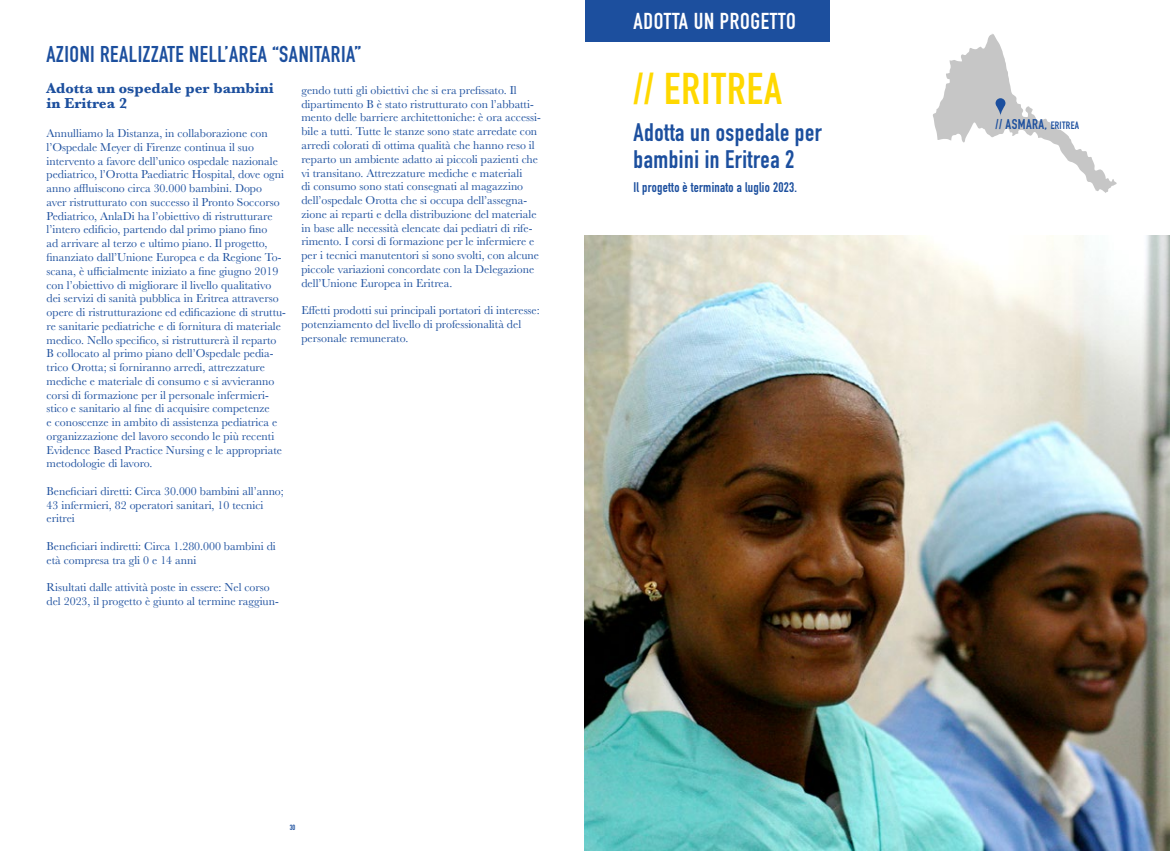
<style>
.page{position:relative;width:1170px;height:851px;background:#fff}
.page>*{position:absolute;margin:0;border:0;box-sizing:border-box;transform-origin:0 0}
.t1{font:43.75px "DIN Engschrift Std";letter-spacing:.025em;color:#ffd800}
.t2{font:25px/27.5px "DIN Engschrift Std";letter-spacing:.02em;color:#1c4f9e}
.t3{font:22.62px "DIN Engschrift Std";letter-spacing:.03em;color:#fff}
.t4{font:22.5px "DIN Engschrift Std";letter-spacing:.025em;color:#1c4f9e}
.t5{font:700 15px/15px "Baskerville";color:#1c4f9e}
.t6{font:14px "DIN Engschrift Std";letter-spacing:.03em;color:#1c4f9e}
.t7{font:13.75px "DIN Engschrift Std";letter-spacing:.02em;color:#1c4f9e}
.t8{font:11.88px/13.8px "Baskerville";color:#1c4f9e}
.t9{font:7.5px "DIN Engschrift Std";color:#1c4f9e}
.s1{font-size:10.5px}
</style>
<div class="page">
<svg style="left:933px;top:34px;width:183px;height:159px"></svg>
<div style="left:585px;top:0;width:244px;height:41px;background:#1c4f9e"></div>
<img style="left:585px;top:235px;width:584px;height:615px">
<h3 class="t4" style="left:47px;top:41px;width:316px">AZIONI REALIZZATE NELL’AREA “SANITARIA”</h3>
<p class="t5" style="left:47px;top:81px;width:229px">Adotta un ospedale per bambini in Eritrea 2</p>
<p class="t8" style="left:47px;top:126px;width:241px">Annulliamo la Distanza, in collaborazione con l’Ospedale Meyer di Firenze continua il suo intervento a favore dell’unico ospedale nazionale pediatrico, l’Orotta Paediatric Hospital, dove ogni anno affluiscono circa 30.000 bambini. Dopo<br>aver ristrutturato con successo il Pronto Soccorso Pediatrico, AnlaDi ha l’obiettivo di ristrutturare l’intero edificio, partendo dal primo piano fino<br>ad arrivare al terzo e ultimo piano. Il progetto, finanziato dall’Unione Europea e da Regione To&shy;scana, è ufficialmente iniziato a fine giugno 2019 con l’obiettivo di migliorare il livello qualitativo dei servizi di sanità pubblica in Eritrea attraverso opere di ristrutturazione ed edificazione di struttu&shy;re sanitarie pediatriche e di fornitura di materiale medico. Nello specifico, si ristrutturerà il reparto B collocato al primo piano dell’Ospedale pedia&shy;trico Orotta; si forniranno arredi, attrezzature mediche e materiale di consumo e si avvieranno corsi di formazione per il personale infermieri&shy;stico e sanitario al fine di acquisire competenze<br>e conoscenze in ambito di assistenza pediatrica e organizzazione del lavoro secondo le più recenti Evidence Based Practice Nursing e le appropriate metodologie di lavoro.</p>
<p class="t8" style="left:47px;top:484px;width:239px">Beneficiari diretti: Circa 30.000 bambini all’anno;<br>43 infermieri, 82 operatori sanitari, 10 tecnici eritrei</p>
<p class="t8" style="left:47px;top:539px;width:231px">Beneficiari indiretti: Circa 1.280.000 bambini di età compresa tra gli 0 e 14 anni</p>
<p class="t8" style="left:47px;top:580px;width:234px">Risultati dalle attività poste in essere: Nel corso del 2023, il progetto è giunto al termine raggiun-</p>
<p class="t8" style="left:301px;top:83px;width:241px">gendo tutti gli obiettivi che si era prefissato. Il dipartimento B è stato ristrutturato con l’abbatti&shy;mento delle barriere architettoniche: è ora accessi&shy;bile a tutti. Tutte le stanze sono state arredate con arredi colorati di ottima qualità che hanno reso il reparto un ambiente adatto ai piccoli pazienti che vi transitano. Attrezzature mediche e materiali<br>di consumo sono stati consegnati al magazzino dell’ospedale Orotta che si occupa dell’assegna&shy;zione ai reparti e della distribuzione del materiale in base alle necessità elencate dai pediatri di rife&shy;rimento. I corsi di formazione per le infermiere e per i tecnici manutentori si sono svolti, con alcune piccole variazioni concordate con la Delegazione dell’Unione Europea in Eritrea.</p>
<p class="t8" style="left:301px;top:303px;width:240px">Effetti prodotti sui principali portatori di interesse: potenziamento del livello di professionalità del personale remunerato.</p>
<p class="t9" style="left:290px;top:822px;width:7px">30</p>
<h3 class="t3" style="left:633px;top:8px;width:164px">ADOTTA UN PROGETTO</h3>
<h1 class="t1" style="left:633px;top:63px;width:150px">// ERITREA</h1>
<h2 class="t2" style="left:633px;top:118px;width:190px">Adotta un ospedale per bambini in Eritrea 2</h2>
<p class="t6" style="left:995px;top:116px;width:85px">// ASMARA, <span class="s1">ERITREA</span></p>
<p class="t7" style="left:633px;top:179px;width:165px">Il progetto è terminato a luglio 2023.</p>
</div>
